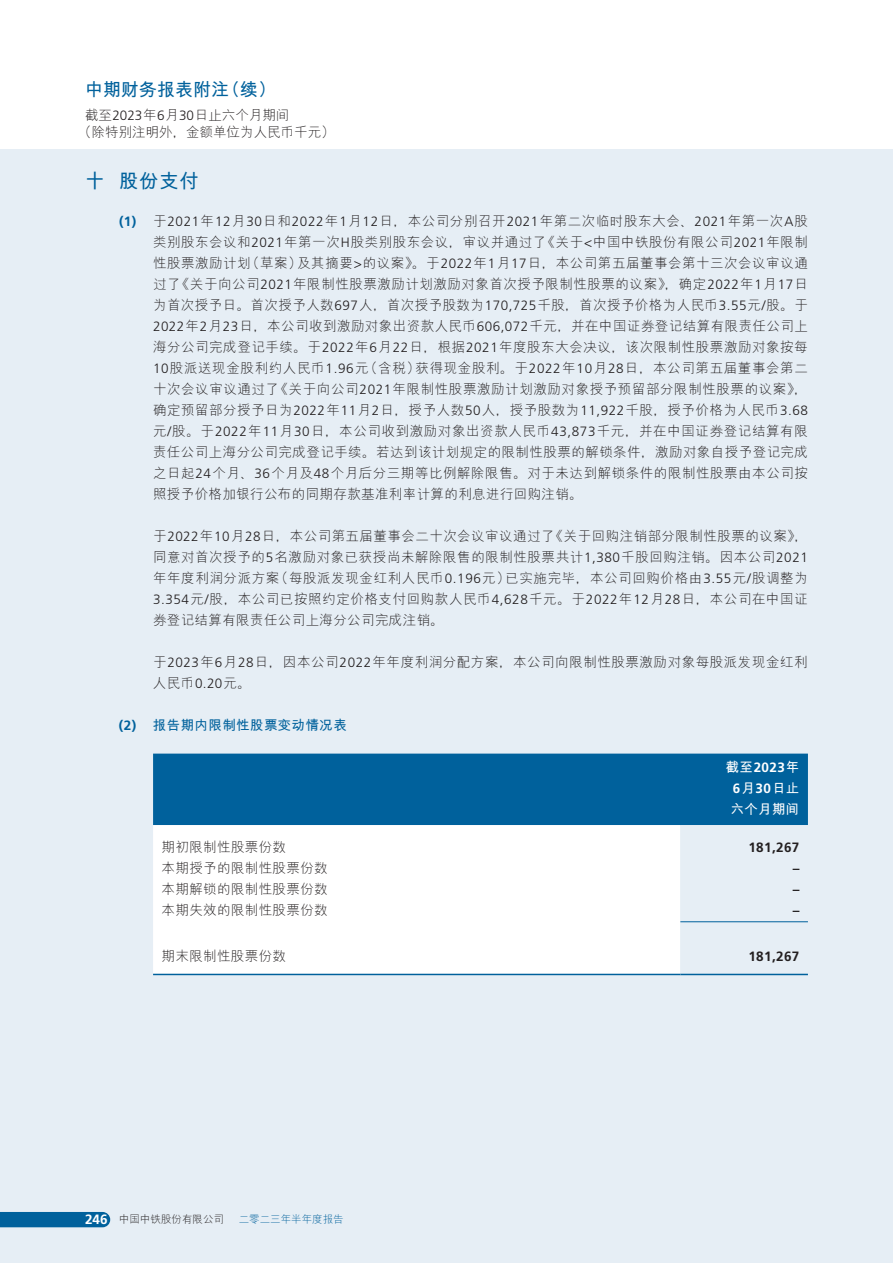
<style>
.page{position:relative;width:893px;height:1263px;background:#fff}
.page>*{position:absolute;margin:0;border:0;box-sizing:border-box;transform-origin:0 0}
.t1{font:700 19.5px "M Hei PRC";color:#00619c}
.t2{font:700 18px "M Hei PRC";color:#00619c}
.t3{font:300 13.5px/21px "M Hei PRC";letter-spacing:.03em;color:#231f20;text-align:justify}
.t4{font:300 13.5px/16.2px "M Hei PRC";color:#231f20}
.t5{font:700 13.5px "M Hei PRC";letter-spacing:.03em;color:#00619c}
.t6{font:700 13.5px "Frutiger LT Std";letter-spacing:.03em;color:#231f20}
.t7{font:700 13.5px/21px "Frutiger LT Std";letter-spacing:.03em;color:#fff;text-align:center}
.t8{font:700 13.5px "M Hei PRC";letter-spacing:.03em;color:#fff}
.t9{font:300 10.5px "M Hei PRC";color:#231f20}
.t10{font:300 10.5px "M Hei PRC";color:#00619c}
.s1{font-family:"Frutiger LT Std"}
.s2{font-family:"Frutiger LT Std";font-weight:700;color:#00619c}
.s3{font-family:"M Hei PRC"}
.s4{font-family:"Frutiger LT Std";font-weight:700;font-size:13.5px;color:#fff}
</style>
<div class="page">
<div style="left:0;top:149px;width:893px;height:1114px;background:#e6eef5"></div>
<div style="left:0;top:1212px;width:110px;height:15px;background:#00619c"></div>
<div style="left:153px;top:754px;width:655px;height:71px;background:#00619c"></div>
<div style="left:153px;top:825px;width:527px;height:149px;background:#fff"></div>
<svg style="left:680px;top:922px;width:128px;height:52px"></svg>
<hr style="left:680px;top:921px;width:128px;height:1px;background:#00619c">
<hr style="left:153px;top:974px;width:527px;height:1px;background:#00619c">
<hr style="left:680px;top:974px;width:128px;height:1px;background:#00619c">
<h2 class="t2" style="left:85px;top:80px;width:193px">中期财务报表附注（续）</h2>
<p class="t4" style="left:78px;top:107px;width:258px;text-indent:7px">截至<span class="s1">2023</span>年<span class="s1">6</span>月<span class="s1">30</span>日止六个月期间<br>（除特别注明外，金额单位为人民币千元）</p>
<h1 class="t1" style="left:85px;top:171px;width:115px">十 股份支付</h1>
<p class="t3" style="left:153px;top:210px;width:657px;text-indent:-34px"><span class="s2">(1)</span> 于<span class="s1">2021</span>年<span class="s1">12</span>月<span class="s1">30</span>日和<span class="s1">2022</span>年<span class="s1">1</span>月<span class="s1">12</span>日，本公司分别召开<span class="s1">2021</span>年第二次临时股东大会、<span class="s1">2021</span>年第一次<span class="s1">A</span>股类别股东会议和<span class="s1">2021</span>年第一次<span class="s1">H</span>股类别股东会议，审议并通过了《关于<span class="s1">&lt;</span>中国中铁股份有限公司<span class="s1">2021</span>年限制性股票激励计划（草案）及其摘要<span class="s1">&gt;</span>的议案》。于<span class="s1">2022</span>年<span class="s1">1</span>月<span class="s1">17</span>日，本公司第五届董事会第十三次会议审议通过了《关于向公司<span class="s1">2021</span>年限制性股票激励计划激励对象首次授予限制性股票的议案》，确定<span class="s1">2022</span>年<span class="s1">1</span>月<span class="s1">17</span>日为首次授予日。首次授予人数<span class="s1">697</span>人，首次授予股数为<span class="s1">170,725</span>千股，首次授予价格为人民币<span class="s1">3.55</span>元<span class="s1">/</span>股。于<span class="s1">2022</span>年<span class="s1">2</span>月<span class="s1">23</span>日，本公司收到激励对象出资款人民币<span class="s1">606,072</span>千元，并在中国证券登记结算有限责任公司上海分公司完成登记手续。于<span class="s1">2022</span>年<span class="s1">6</span>月<span class="s1">22</span>日，根据<span class="s1">2021</span>年度股东大会决议，该次限制性股票激励对象按每<span class="s1">10</span>股派送现金股利约人民币<span class="s1">1.96</span>元（含税）获得现金股利。于<span class="s1">2022</span>年<span class="s1">10</span>月<span class="s1">28</span>日，本公司第五届董事会第二十次会议审议通过了《关于向公司<span class="s1">2021</span>年限制性股票激励计划激励对象授予预留部分限制性股票的议案》，确定预留部分授予日为<span class="s1">2022</span>年<span class="s1">11</span>月<span class="s1">2</span>日，授予人数<span class="s1">50</span>人，授予股数为<span class="s1">11,922</span>千股，授予价格为人民币<span class="s1">3.68</span>元<span class="s1">/</span>股。于<span class="s1">2022</span>年<span class="s1">11</span>月<span class="s1">30</span>日，本公司收到激励对象出资款人民币<span class="s1">43,873</span>千元，并在中国证券登记结算有限责任公司上海分公司完成登记手续。若达到该计划规定的限制性股票的解锁条件，激励对象自授予登记完成之日起<span class="s1">24</span>个月、<span class="s1">36</span>个月及<span class="s1">48</span>个月后分三期等比例解除限售。对于未达到解锁条件的限制性股票由本公司按照授予价格加银行公布的同期存款基准利率计算的利息进行回购注销。</p>
<p class="t3" style="left:153px;top:525px;width:656px">于<span class="s1">2022</span>年<span class="s1">10</span>月<span class="s1">28</span>日，本公司第五届董事会二十次会议审议通过了《关于回购注销部分限制性股票的议案》，同意对首次授予的<span class="s1">5</span>名激励对象已获授尚未解除限售的限制性股票共计<span class="s1">1,380</span>千股回购注销。因本公司<span class="s1">2021</span>年年度利润分派方案（每股派发现金红利人民币<span class="s1">0.196</span>元）已实施完毕，本公司回购价格由<span class="s1">3.55</span>元<span class="s1">/</span>股调整为<span class="s1">3.354</span>元<span class="s1">/</span>股，本公司已按照约定价格支付回购款人民币<span class="s1">4,628</span>千元。于<span class="s1">2022</span>年<span class="s1">12</span>月<span class="s1">28</span>日，本公司在中国证券登记结算有限责任公司上海分公司完成注销。</p>
<p class="t3" style="left:153px;top:651px;width:656px">于<span class="s1">2023</span>年<span class="s1">6</span>月<span class="s1">28</span>日，因本公司<span class="s1">2022</span>年年度利润分配方案，本公司向限制性股票激励对象每股派发现金红利人民币<span class="s1">0.20</span>元。</p>
<p class="t5" style="left:119px;top:718px;width:229px"><span class="s1">(2)</span> 报告期内限制性股票变动情况表</p>
<p class="t7" style="left:726px;top:756px;width:75px"><span class="s3">截至</span>2023<span class="s3">年<br></span>6<span class="s3">月</span>30<span class="s3">日止</span></p>
<p class="t8" style="left:730px;top:802px;width:71px">六个月期间</p>
<p class="t3" style="left:162px;top:836px;width:126px">期初限制性股票份数</p>
<p class="t6" style="left:748px;top:839px;width:53px">181,267</p>
<p class="t3" style="left:162px;top:857px;width:168px">本期授予的限制性股票份数</p>
<p class="t6" style="left:793px;top:860px;width:8px">–</p>
<p class="t3" style="left:162px;top:878px;width:168px">本期解锁的限制性股票份数</p>
<p class="t6" style="left:793px;top:881px;width:8px">–</p>
<p class="t3" style="left:162px;top:899px;width:168px">本期失效的限制性股票份数</p>
<p class="t6" style="left:793px;top:902px;width:8px">–</p>
<p class="t3" style="left:162px;top:945px;width:126px">期末限制性股票份数</p>
<p class="t6" style="left:748px;top:948px;width:53px">181,267</p>
<p class="t9" style="left:85px;top:1214px;width:141px"><span class="s4">246</span> 中国中铁股份有限公司</p>
<p class="t10" style="left:239px;top:1214px;width:106px">二零二三年半年度报告</p>
</div>
